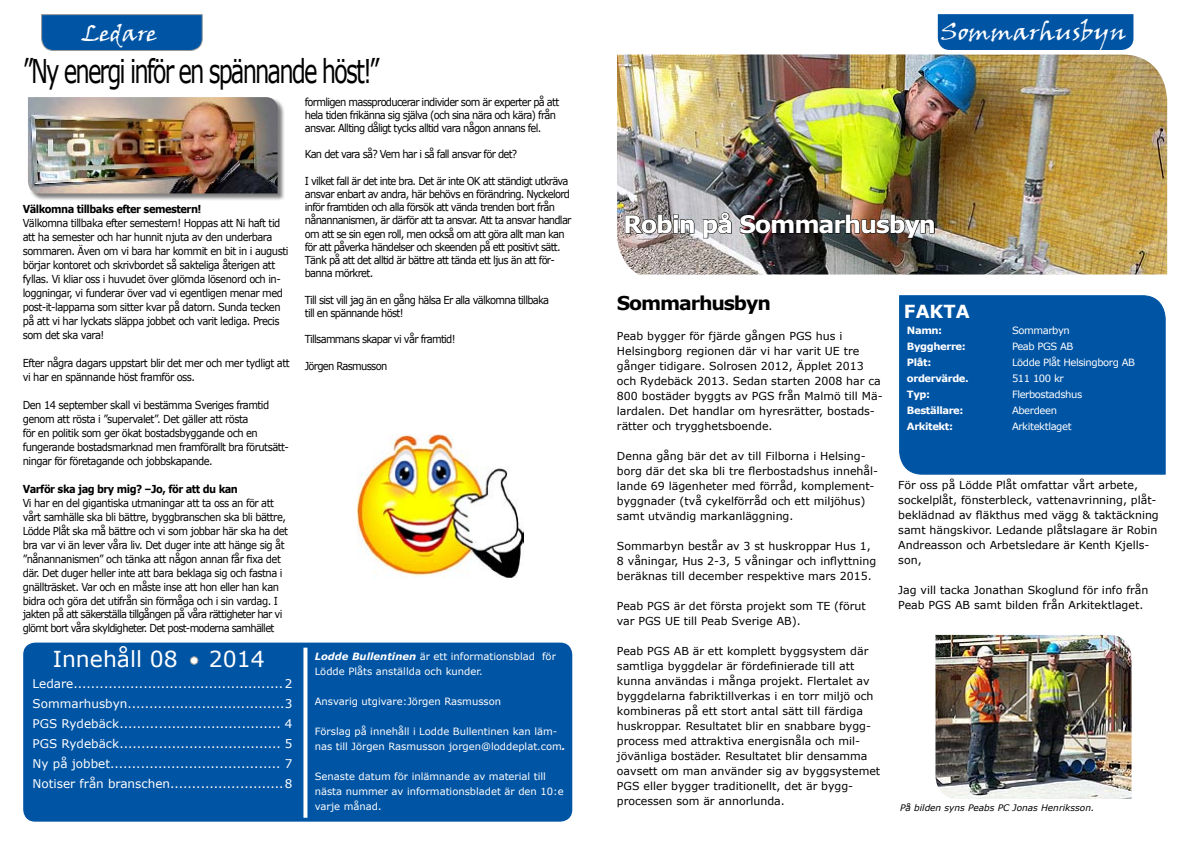
<style>
.page{position:relative;width:1191px;height:842px;background:#fff}
.page>*{position:absolute;margin:0;border:0;box-sizing:border-box;transform-origin:0 0}
.t1{font:32.8px "Verdana";letter-spacing:-.085em;color:#000;scale:.69 1}
.t2{font:700 24px "Verdana";letter-spacing:-.05em;color:#fff}
.t3{font:23px "Viner Hand ITC";color:#fff;scale:1.1 1}
.t4{font:22px "Verdana";color:#fff}
.t5{font:22px "Viner Hand ITC";color:#fff;scale:1.1 1}
.t6{font:700 19px "Verdana";letter-spacing:-.06em;color:#000}
.t7{font:700 18px "Verdana";color:#fff}
.t8{font:12px/20px "Verdana";color:#fff;text-align:justify}
.t9{font:11px/15px "Verdana";color:#000}
.t10{font:11px/14px "Verdana";letter-spacing:-.05em;color:#000;scale:.9 1}
.t11{font:11px/13.2px "Verdana";letter-spacing:-.07em;color:#000;scale:.9 1}
.t12{font:700 11px "Verdana";letter-spacing:-.05em;color:#000;scale:.9 1}
.t13{font:10px/15px "Verdana";color:#fff}
.t14{font:10px "Verdana";letter-spacing:-.04em;color:#fff}
.t15{font:700 10px "Verdana";letter-spacing:-.04em;color:#fff}
.t16{font:italic 9px "Verdana";color:#000}
.s1{font-weight:700;font-style:italic}
.s2{font-size:11px}
</style>
<div class="page">
<svg style="left:41px;top:14px;width:162px;height:37px;background:#0d5aa4"></svg>
<div style="left:23px;top:643px;width:549px;height:179px;background:#0054a4;border-radius:12px"></div>
<div style="left:190px;top:657px;width:8px;height:7px;background:#fff;border-radius:50%"></div>
<div style="left:190px;top:656px;width:8px;height:9px;border:1px solid #999;border-radius:50%"></div>
<svg style="left:303px;top:648px;width:4px;height:170px"></svg>
<div style="left:29px;top:98px;width:257px;height:103px;background:#000;opacity:.5"></div>
<img style="left:28px;top:97px;width:250px;height:96px">
<div style="left:937px;top:14px;width:196px;height:36px;background:#0054a4"></div>
<img style="left:617px;top:54px;width:550px;height:220px">
<svg style="left:625px;top:214px;width:69px;height:20px"></svg>
<svg style="left:703px;top:212px;width:29px;height:26px"></svg>
<img style="left:740px;top:214px;width:194px;height:24px">
<div style="left:899px;top:295px;width:267px;height:180px;background:#0054a4"></div>
<img style="left:935px;top:635px;width:196px;height:164px">
<img style="left:358px;top:435px;width:166px;height:142px">
<h3 class="t5" style="left:82px;top:20px;width:70px">Ledare</h3>
<h1 class="t1" style="left:23px;top:48px;width:518px">”Ny energi inför en spännande höst!”</h1>
<p class="t12" style="left:23px;top:201px;width:200px">Välkomna tillbaks efter semestern!</p>
<p class="t10" style="left:23px;top:216px;width:297px">Välkomna tillbaka efter semestern! Hoppas att Ni haft tid att ha semester och har hunnit njuta av den underbara sommaren. Även om vi bara har kommit en bit in i augusti börjar kontoret och skrivbordet så sakteliga återigen att fyllas. Vi kliar oss i huvudet över glömda lösenord och in&shy;loggningar, vi funderar över vad vi egentligen menar med post-it-lapparna som sitter kvar på datorn. Sunda tecken på att vi har lyckats släppa jobbet och varit lediga. Precis som det ska vara!</p>
<p class="t10" style="left:23px;top:356px;width:298px">Efter några dagars uppstart blir det mer och mer tydligt att vi har en spännande höst framför oss.</p>
<p class="t10" style="left:23px;top:398px;width:297px">Den 14 september skall vi bestämma Sveriges framtid genom att rösta i ”supervalet”. Det gäller att rösta<br>för en politik som ger ökat bostadsbyggande och en fungerande bostadsmarknad men framförallt bra förutsätt&shy;ningar för företagande och jobbskapande.</p>
<p class="t12" style="left:23px;top:481px;width:241px">Varför ska jag bry mig? –Jo, för att du kan</p>
<p class="t10" style="left:23px;top:496px;width:296px">Vi har en del gigantiska utmaningar att ta oss an för att vårt samhälle ska bli bättre, byggbranschen ska bli bättre, Lödde Plåt ska må bättre och vi som jobbar här ska ha det bra var vi än lever våra liv. Det duger inte att hänge sig åt ”nånannanismen” och tänka att någon annan får fixa det där. Det duger heller inte att bara beklaga sig och fastna i gnällträsket. Var och en måste inse att hon eller han kan bidra och göra det utifrån sin förmåga och i sin vardag. I jakten på att säkerställa tillgången på våra rättigheter har vi glömt bort våra skyldigheter. Det post-moderna samhället</p>
<h3 class="t4" style="left:53px;top:644px;width:127px">Innehåll 08</h3>
<h3 class="t4" style="left:209px;top:644px;width:57px">2014</h3>
<p class="t8" style="left:33px;top:673px;width:261px">Ledare................................................2<br>Sommarhusbyn....................................3<br>PGS Rydebäck..................................... 4<br>PGS Rydebäck..................................... 5<br>Ny på jobbet....................................... 7<br>Notiser från branschen..........................8</p>
<p class="t11" style="left:305px;top:95px;width:284px">formligen massproducerar individer som är experter på att hela tiden frikänna sig själva (och sina nära och kära) från ansvar. Allting dåligt tycks alltid vara någon annans fel.</p>
<p class="t11" style="left:305px;top:148px;width:238px">Kan det vara så? Vem har i så fall ansvar för det?</p>
<p class="t11" style="left:305px;top:174px;width:298px">I vilket fall är det inte bra. Det är inte OK att ständigt utkräva ansvar enbart av andra, här behövs en förändring. Nyckelord inför framtiden och alla försök att vända trenden bort från nånannanismen, är därför att ta ansvar. Att ta ansvar handlar om att se sin egen roll, men också om att göra allt man kan för att påverka händelser och skeenden på ett positivt sätt.<br>Tänk på att det alltid är bättre att tända ett ljus än att för&shy;banna mörkret.</p>
<p class="t11" style="left:305px;top:293px;width:273px">Till sist vill jag än en gång hälsa Er alla välkomna tillbaka till en spännande höst!</p>
<p class="t11" style="left:305px;top:332px;width:169px">Tillsammans skapar vi vår framtid!</p>
<p class="t11" style="left:305px;top:360px;width:93px">Jörgen Rasmusson</p>
<p class="t13" style="left:315px;top:649px;width:243px"><span class="s1">Lodde Bullentinen</span> är ett informationsblad för<br>Lödde Plåts anställda och kunder.</p>
<p class="t13" style="left:315px;top:694px;width:188px">Ansvarig utgivare:Jörgen Rasmusson</p>
<p class="t13" style="left:315px;top:724px;width:252px">Förslag på innehåll i Lodde Bullentinen kan läm&shy;nas till Jörgen Rasmusson jorgen@loddeplat.com<span class="s1">.</span></p>
<p class="t13" style="left:315px;top:769px;width:250px">Senaste datum för inlämnande av material till nästa nummer av informationsbladet är den 10:e varje månad<span class="s2">.</span></p>
<h3 class="t3" style="left:941px;top:18px;width:170px">Sommarhusbyn</h3>
<h2 class="t2" style="left:623px;top:207px;width:314px">Robin på Sommarhusbyn</h2>
<h3 class="t6" style="left:617px;top:289px;width:155px">Sommarhusbyn</h3>
<p class="t9" style="left:617px;top:328px;width:267px">Peab bygger för fjärde gången PGS hus i Helsingborg regionen där vi har varit UE tre gånger tidigare. Solrosen 2012, Äpplet 2013 och Rydebäck 2013. Sedan starten 2008 har ca 800 bostäder byggts av PGS från Malmö till Mä&shy;lardalen. Det handlar om hyresrätter, bostads&shy;rätter och trygghetsboende.</p>
<p class="t9" style="left:617px;top:448px;width:263px">Denna gång bär det av till Filborna i Helsing&shy;borg där det ska bli tre flerbostadshus innehål&shy;lande 69 lägenheter med förråd, komplement&shy;byggnader (två cykelförråd och ett miljöhus) samt utvändig markanläggning.</p>
<p class="t9" style="left:617px;top:538px;width:261px">Sommarbyn består av 3 st huskroppar Hus 1,<br>8 våningar, Hus 2-3, 5 våningar och inflyttning beräknas till december respektive mars 2015.</p>
<p class="t9" style="left:617px;top:598px;width:250px">Peab PGS är det första projekt som TE (förut var PGS UE till Peab Sverige AB).</p>
<p class="t9" style="left:617px;top:643px;width:265px">Peab PGS AB är ett komplett byggsystem där samtliga byggdelar är fördefinierade till att kunna användas i många projekt. Flertalet av byggdelarna fabriktillverkas i en torr miljö och kombineras på ett stort antal sätt till färdiga huskroppar. Resultatet blir en snabbare bygg&shy;process med attraktiva energisnåla och mil&shy;jövänliga bostäder. Resultatet blir densamma oavsett om man använder sig av byggsystemet PGS eller bygger traditionellt, det är bygg&shy;processen som är annorlunda.</p>
<h3 class="t7" style="left:904px;top:299px;width:67px">FAKTA</h3>
<p class="t15" style="left:907px;top:324px;width:37px">Namn:</p>
<p class="t14" style="left:1012px;top:324px;width:59px">Sommarbyn</p>
<p class="t15" style="left:907px;top:340px;width:60px">Byggherre:</p>
<p class="t14" style="left:1012px;top:340px;width:63px">Peab PGS AB</p>
<p class="t15" style="left:907px;top:356px;width:26px">Plåt:</p>
<p class="t14" style="left:1012px;top:356px;width:124px">Lödde Plåt Helsingborg AB</p>
<p class="t15" style="left:907px;top:372px;width:63px">ordervärde.</p>
<p class="t13" style="left:1012px;top:371px;width:53px">511 100 kr</p>
<p class="t15" style="left:907px;top:388px;width:25px">Typ:</p>
<p class="t14" style="left:1012px;top:388px;width:72px">Flerbostadshus</p>
<p class="t15" style="left:907px;top:404px;width:58px">Beställare:</p>
<p class="t14" style="left:1012px;top:404px;width:46px">Aberdeen</p>
<p class="t15" style="left:907px;top:420px;width:48px">Arkitekt:</p>
<p class="t14" style="left:1012px;top:420px;width:61px">Arkitektlaget</p>
<p class="t9" style="left:898px;top:477px;width:262px">För oss på Lödde Plåt omfattar vårt arbete, sockelplåt, fönsterbleck, vattenavrinning, plåt&shy;beklädnad av fläkthus med vägg &amp; taktäckning samt hängskivor. Ledande plåtslagare är Robin Andreasson och Arbetsledare är Kenth Kjells&shy;son,</p>
<p class="t9" style="left:898px;top:582px;width:252px">Jag vill tacka Jonathan Skoglund för info från<br>Peab PGS AB samt bilden från Arkitektlaget.</p>
<p class="t16" style="left:900px;top:802px;width:196px">På bilden syns Peabs PC Jonas Henriksson.</p>
</div>
